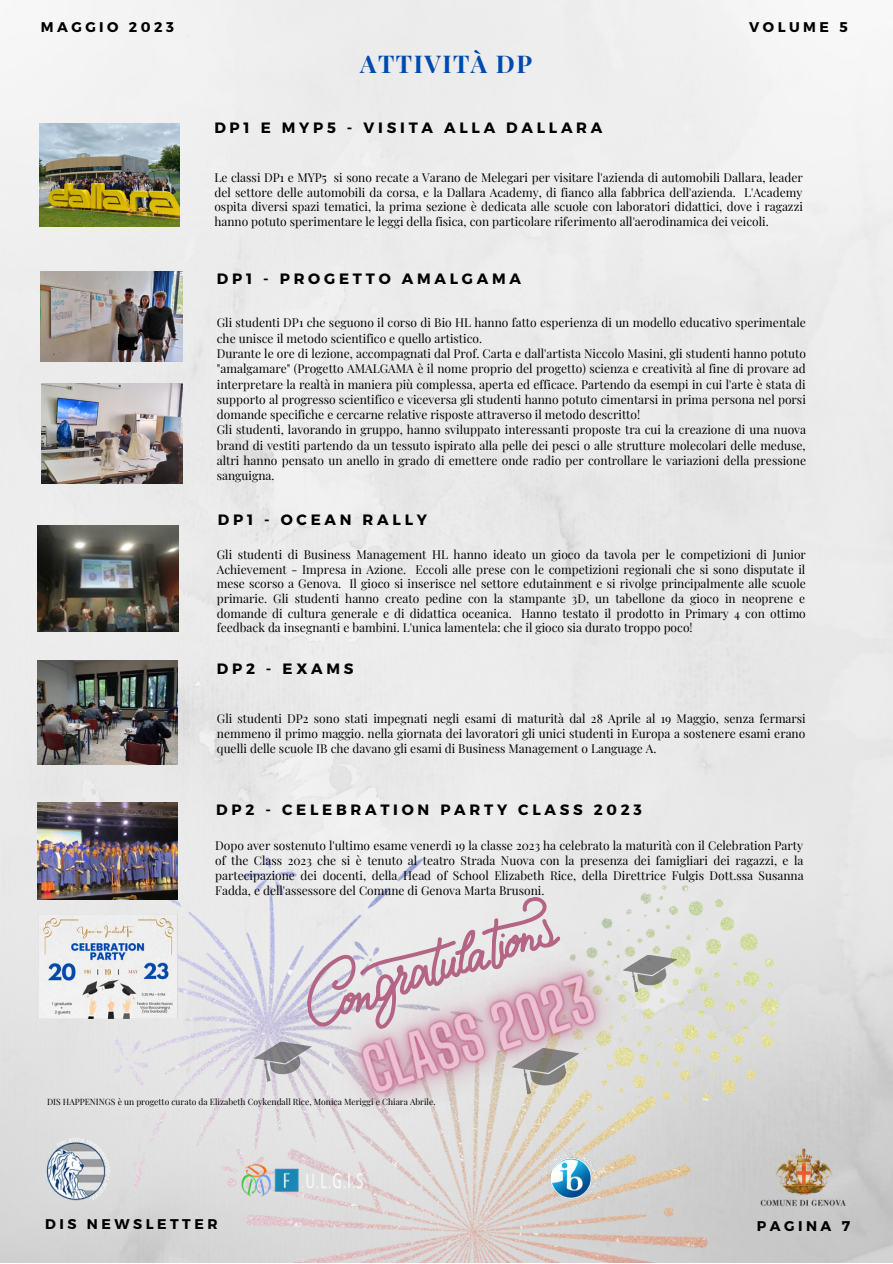
<style>
.page{position:relative;width:893px;height:1264px;background:#fff}
.page>*{position:absolute;margin:0;border:0;box-sizing:border-box;transform-origin:0 0}
.t1{font:700 24.45px "Playfair Display";letter-spacing:.06em;color:#004aad}
.t2{font:700 15px "Montserrat";letter-spacing:.25em;color:#000}
.t3{font:700 14.1px "Montserrat";letter-spacing:.25em;color:#000}
.t4{font:12px/14.5px "Playfair Display";color:#000;text-align:justify}
.t5{font:8.55px "Playfair Display";color:#000}
</style>
<div class="page">
<img style="left:0;top:0;width:892px;height:1262px">
<img style="left:64px;top:857px;width:714px;height:405px">
<img style="left:45px;top:1137px;width:65px;height:63px">
<img style="left:240px;top:1163px;width:129px;height:33px">
<img style="left:536px;top:1191px;width:70px;height:21px">
<img style="left:757px;top:1147px;width:93px;height:60px">
<img style="left:38px;top:660px;width:139px;height:104px">
<img style="left:40px;top:123px;width:139px;height:103px">
<img style="left:38px;top:802px;width:139px;height:97px">
<img style="left:38px;top:914px;width:140px;height:104px">
<img style="left:270px;top:879px;width:419px;height:312px">
<svg style="left:620px;top:949px;width:59px;height:43px;background:#bebfb7"></svg>
<svg style="left:251px;top:893px;width:331px;height:201px;background:#d9c9d1"></svg>
<img style="left:41px;top:271px;width:141px;height:90px">
<img style="left:41px;top:383px;width:141px;height:100px">
<svg style="left:156px;top:210px;width:3px;height:4px"></svg>
<svg style="left:125px;top:199px;width:21px;height:17px"></svg>
<img style="left:38px;top:526px;width:140px;height:105px">
<p class="t3" style="left:41px;top:18px;width:135px">MAGGIO 2023</p>
<p class="t3" style="left:749px;top:17px;width:100px">VOLUME 5</p>
<p class="t1" style="left:360px;top:46px;width:173px">ATTIVITÀ DP</p>
<p class="t2" style="left:214px;top:118px;width:389px">DP1 E MYP5 - VISITA ALLA DALLARA</p>
<p class="t4" style="left:214px;top:170px;width:590px">Le classi DP1 e MYP5 si sono recate a Varano de Melegari per visitare l'azienda di automobili Dallara, leader del settore delle automobili da corsa, e la Dallara Academy, di fianco alla fabbrica dell'azienda. L'Academy ospita diversi spazi tematici, la prima sezione è dedicata alle scuole con laboratori didattici, dove i ragazzi hanno potuto sperimentare le leggi della fisica, con particolare riferimento all'aerodinamica dei veicoli.</p>
<p class="t2" style="left:217px;top:269px;width:305px">DP1 - PROGETTO AMALGAMA</p>
<p class="t4" style="left:217px;top:315px;width:590px;line-height:15.3px">Gli studenti DP1 che seguono il corso di Bio HL hanno fatto esperienza di un modello educativo sperimentale che unisce il metodo scientifico e quello artistico.</p>
<p class="t4" style="left:217px;top:345px;width:590px;line-height:15.3px">Durante le ore di lezione, accompagnati dal Prof. Carta e dall'artista Niccolo Masini, gli studenti hanno potuto "amalgamare" (Progetto AMALGAMA è il nome proprio del progetto) scienza e creatività al fine di provare ad interpretare la realtà in maniera più complessa, aperta ed efficace. Partendo da esempi in cui l'arte è stata di supporto al progresso scientifico e viceversa gli studenti hanno potuto cimentarsi in prima persona nel porsi domande specifiche e cercarne relative risposte attraverso il metodo descritto!</p>
<p class="t4" style="left:217px;top:422px;width:590px;line-height:15.3px">Gli studenti, lavorando in gruppo, hanno sviluppato interessanti proposte tra cui la creazione di una nuova brand di vestiti partendo da un tessuto ispirato alla pelle dei pesci o alle strutture molecolari delle meduse, altri hanno pensato un anello in grado di emettere onde radio per controllare le variazioni della pressione sanguigna.</p>
<p class="t2" style="left:218px;top:510px;width:211px">DP1 - OCEAN RALLY</p>
<p class="t4" style="left:217px;top:547px;width:590px">Gli studenti di Business Management HL hanno ideato un gioco da tavola per le competizioni di Junior Achievement - Impresa in Azione. Eccoli alle prese con le competizioni regionali che si sono disputate il mese scorso a Genova. Il gioco si inserisce nel settore edutainment e si rivolge principalmente alle scuole primarie. Gli studenti hanno creato pedine con la stampante 3D, un tabellone da gioco in neoprene e domande di cultura generale e di didattica oceanica. Hanno testato il prodotto in Primary 4 con ottimo feedback da insegnanti e bambini. L'unica lamentela: che il gioco sia durato troppo poco!</p>
<p class="t2" style="left:217px;top:659px;width:138px">DP2 - EXAMS</p>
<p class="t4" style="left:217px;top:710px;width:590px;line-height:15px">Gli studenti DP2 sono stati impegnati negli esami di maturità dal 28 Aprile al 19 Maggio, senza fermarsi nemmeno il primo maggio. nella giornata dei lavoratori gli unici studenti in Europa a sostenere esami erano quelli delle scuole IB che davano gli esami di Business Management o Language A.</p>
<p class="t2" style="left:216px;top:800px;width:427px">DP2 - CELEBRATION PARTY CLASS 2023</p>
<p class="t4" style="left:215px;top:837px;width:590px;line-height:15px">Dopo aver sostenuto l'ultimo esame venerdi 19 la classe 2023 ha celebrato la maturità con il Celebration Party of the Class 2023 che si è tenuto al teatro Strada Nuova con la presenza dei famigliari dei ragazzi, e la partecipazione dei docenti, della Head of School Elizabeth Rice, della Direttrice Fulgis Dott.ssa Susanna Fadda, e dell'assessore del Comune di Genova Marta Brusoni.</p>
<p class="t5" style="left:47px;top:1095px;width:390px">DIS HAPPENINGS è un progetto curato da Elizabeth Coykendall Rice, Monica Meriggi e Chiara Abrile.</p>
<p class="t3" style="left:45px;top:1214px;width:174px">DIS NEWSLETTER</p>
<p class="t3" style="left:756px;top:1216px;width:95px">PAGINA 7</p>
</div>
